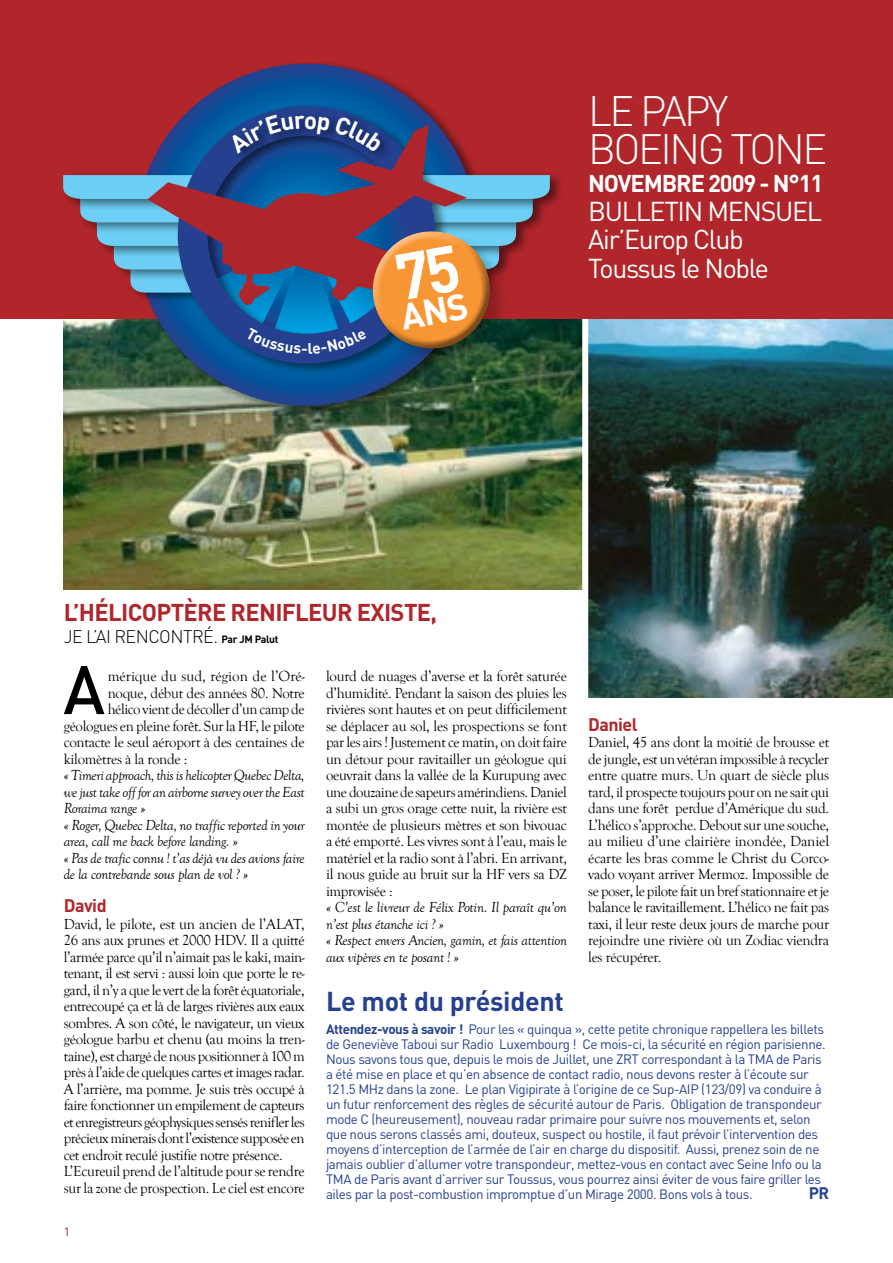
<style>
.page{position:relative;width:893px;height:1263px;background:#fff}
.page>*{position:absolute;margin:0;border:0;box-sizing:border-box;transform-origin:0 0}
.t1{font:500 67.5px "DIN";color:#000}
.t2{font:300 42px/37.5px "DIN";letter-spacing:-.06em;color:#fff}
.t3{font:27px/28.5px "DIN";letter-spacing:-.05em;color:#fff}
.t4{font:700 27px "DIN";color:#25408f}
.t5{font:700 24px "DIN";letter-spacing:-.03em;color:#b0262b}
.t6{font:700 24px "DIN";letter-spacing:-.05em;color:#fff}
.t7{font:300 18px "DIN";letter-spacing:-.03em;color:#000}
.t8{font:700 18px "DIN";letter-spacing:-.03em;color:#b0262b}
.t9{font:700 16.5px "DIN";color:#25408f}
.t10{font:15px/16.5px "Goudy Old Style T";letter-spacing:-.03em;color:#000;text-align:justify}
.t11{font:italic 15px/16.5px "Goudy Old Style T";letter-spacing:-.02em;color:#000}
.t12{font:15px "Goudy Old Style T";color:#000}
.t13{font:13.5px/15px "DIN";letter-spacing:-.03em;color:#25408f}
.t14{font:12px "DIN";color:#b0262b}
.s1{font-weight:700;font-size:10.5px}
.s2{font-weight:700}
</style>
<div class="page">
<img style="left:588px;top:319px;width:305px;height:378px">
<img style="left:64px;top:319px;width:518px;height:270px">
<div style="left:0;top:0;width:893px;height:319px;background:#b0262b"></div>
<div style="left:133px;top:62px;width:358px;height:355px;background:#000;opacity:.5"></div>
<svg style="left:136px;top:64px;width:341px;height:342px;background:#104d96"></svg>
<div style="left:350px;top:170px;width:214px;height:40px;background:#000;opacity:.5"></div>
<div style="left:64px;top:170px;width:211px;height:40px;background:#ad252a"></div>
<div style="left:176px;top:101px;width:273px;height:273px;background:#000;opacity:.5"></div>
<svg style="left:174px;top:102px;width:265px;height:23px;background:#234b88"></svg>
<div style="left:230px;top:110px;width:162px;height:53px;background:#000;opacity:.5"></div>
<svg style="left:148px;top:125px;width:319px;height:50px"></svg>
<svg style="left:227px;top:115px;width:157px;height:39px;background:#1b3b7f"></svg>
<svg style="left:64px;top:175px;width:486px;height:192px"></svg>
<h2 class="t2" style="left:588px;top:92px;width:241px">LE PAPY<br>BOEING TONE</h2>
<h3 class="t6" style="left:588px;top:168px;width:237px">novembre 2009 - n°11</h3>
<h3 class="t3" style="left:588px;top:196px;width:235px">Bulletin mensuel<br>Air’Europ Club<br>Toussus le N oble</h3>
<h3 class="t5" style="left:64px;top:596px;width:375px">L’hélicoptère renifleur existe,</h3>
<p class="t7" style="left:64px;top:625px;width:216px">JE L’AI RENCONTRÉ. <span class="s1">Par JM Palut</span></p>
<p class="t10" style="left:326px;top:668px;width:242px">lourd de nuages d’averse et la forêt saturée d’humidité. Pendant la saison des pluies les rivières sont hautes et on peut difficilement se déplacer au sol, les prospections se font par les airs ! Justement ce matin, on doit faire un détour pour ravitailler un géologue qui oeuvrait dans la vallée de la Kurupung avec une douzaine de sapeurs amérindiens. Daniel a subi un gros orage cette nuit, la rivière est montée de plusieurs mètres et son bivouac a été emporté. Les vivres sont à l’eau, mais le matériel et la radio sont à l’abri. En arrivant, il nous guide au bruit sur la HF vers sa DZ improvisée :</p>
<p class="t11" style="left:326px;top:899px;width:242px">« C’est le livreur de Félix Potin. Il paraît qu’on n’est plus étanche ici ? »<br>« Respect envers Ancien, gamin, et fais attention aux vipères en te posant ! »</p>
<h1 class="t1" style="left:63px;top:647px;width:43px">A</h1>
<p class="t12" style="left:108px;top:668px;width:199px">mérique du sud, région de l’Oré-</p>
<p class="t10" style="left:108px;top:685px;width:198px">noque, début des années 80. Notre</p>
<p class="t10" style="left:108px;top:701px;width:198px">hélico vient de décoller d’un camp de</p>
<p class="t10" style="left:64px;top:718px;width:242px">géologues en pleine forêt. Sur la HF, le pilote</p>
<p class="t10" style="left:64px;top:734px;width:242px">contacte le seul aéroport à des centaines de</p>
<p class="t10" style="left:64px;top:751px;width:125px">kilomètres à la ronde :</p>
<p class="t11" style="left:64px;top:767px;width:243px">« Timeri approach, this is helicopter Quebec Delta, we just take off for an airborne survey over the East Roraima range »<br>« Roger, Quebec Delta, no traffic reported in your area, call me back before landing. »<br>« Pas de trafic connu ! t’as déjà vu des avions faire de la contrebande sous plan de vol ? »</p>
<p class="t8" style="left:64px;top:894px;width:44px">David</p>
<p class="t10" style="left:64px;top:916px;width:242px;text-align:left">David, le pilote, est un ancien de l’ALAT, 26 ans aux prunes et 2000 HDV. Il a quitté l’armée parce qu’il n’aimait pas le kaki, main&shy;tenant, il est servi : aussi loin que porte le re&shy;gard, il n’y a que le vert de la forêt équatoriale, entrecoupé ça et là de larges rivières aux eaux sombres. A son côté, le navigateur, un vieux géologue barbu et chenu (au moins la tren&shy;taine), est chargé de nous positionner à 100 m près à l’aide de quelques cartes et images radar.<br>A l’arrière, ma pomme. Je suis très occupé à faire fonctionner un empilement de capteurs et enregistreurs géophysiques sensés renifler les précieux minerais dont l’existence supposée en cet endroit reculé justifie notre présence.<br>L’Ecureuil prend de l’altitude pour se rendre sur la zone de prospection. Le ciel est encore</p>
<p class="t8" style="left:588px;top:712px;width:51px">Daniel</p>
<p class="t10" style="left:588px;top:734px;width:243px">Daniel, 45 ans dont la moitié de brousse et de jungle, est un vétéran impossible à recycler entre quatre murs. Un quart de siècle plus tard, il prospecte toujours pour on ne sait qui dans une forêt perdue d’Amérique du sud.<br>L’hélico s’approche. Debout sur une souche, au milieu d’une clairière inondée, Daniel écarte les bras comme le Christ du Corco&shy;vado voyant arriver Mermoz. Impossible de se poser, le pilote fait un bref stationnaire et je balance le ravitaillement. L’hélico ne fait pas taxi, il leur reste deux jours de marche pour rejoindre une rivière où un Zodiac viendra les récupérer.</p>
<h3 class="t4" style="left:326px;top:983px;width:240px">Le mot du président</h3>
<p class="t13" style="left:326px;top:1021px;width:501px"><span class="s2">Attendez-vous à savoir !</span> Pour les « quinqua », cette petite chronique rappellera les billets de Geneviève Taboui sur Radio Luxembourg ! Ce mois-ci, la sécurité en région parisienne.<br>Nous savons tous que, depuis le mois de Juillet, une ZRT correspondant à la TMA de Paris a été mise en place et qu’en absence de contact radio, nous devons rester à l’écoute sur 121.5 M Hz dans la zone. Le plan Vigipirate à l’origine de ce Sup-AI P (123/09) va conduire à un futur renforcement des règles de sécurité autour de Paris. Obligation de transpondeur mode C (heureusement), nouveau radar primaire pour suivre nos mouvements et, selon que nous serons classés ami, douteux, suspect ou hostile, il faut prévoir l’intervention des moyens d’interception de l’armée de l’air en charge du dispositif. Aussi, prenez soin de ne jamais oublier d’allumer votre transpondeur, mettez-vous en contact avec Seine I nfo ou la TMA de Paris avant d’arriver sur Toussus, vous pourrez ainsi éviter de vous faire griller les ailes par la post-combustion impromptue d’un M irage 2000. Bons vols à tous.</p>
<p class="t9" style="left:809px;top:1182px;width:11px">PR</p>
<p class="t14" style="left:64px;top:1224px;width:8px">1</p>
</div>
